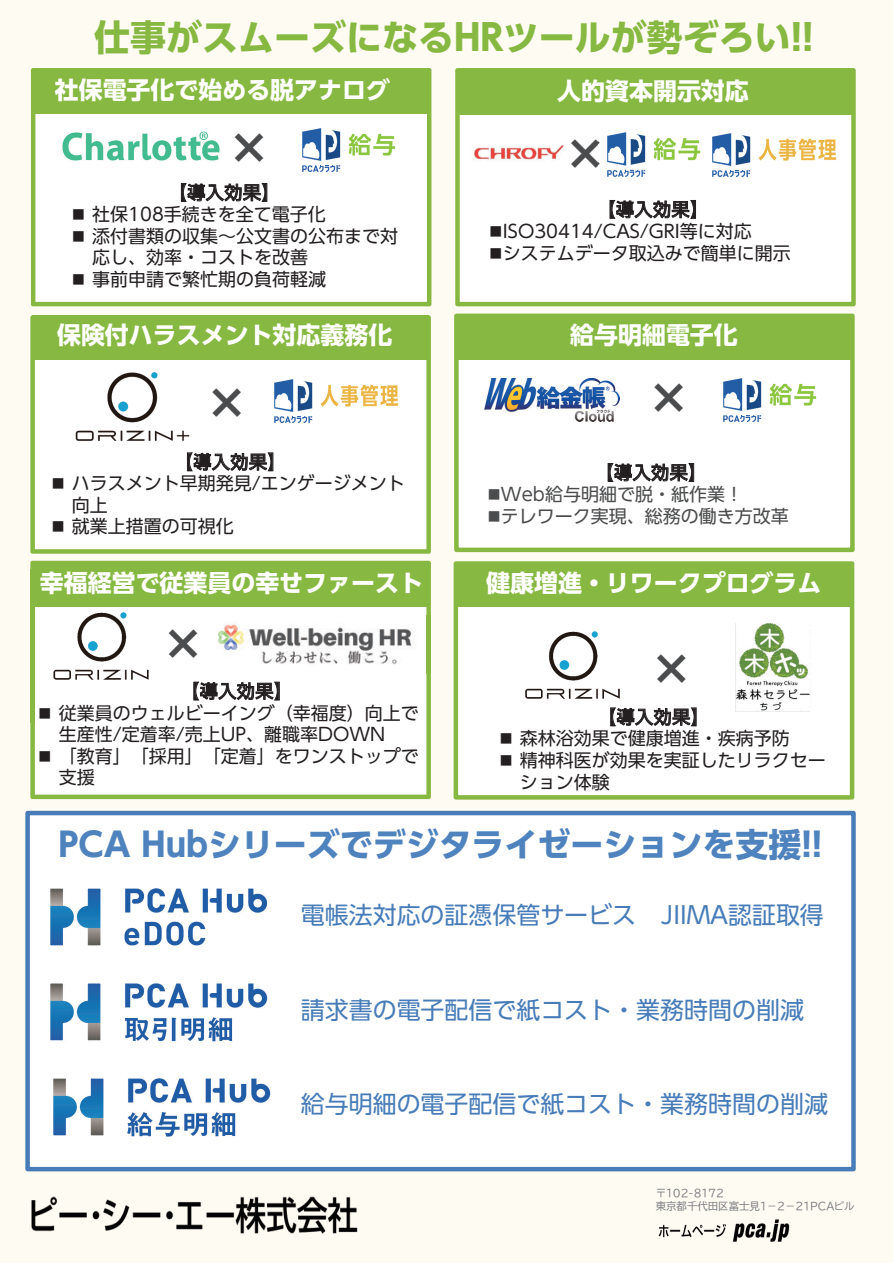
<style>
.page{position:relative;width:893px;height:1263px;background:#fefbf2}
.page>*{position:absolute;margin:0;border:0;box-sizing:border-box;transform-origin:0 0}
.t1{font:700 48px "Meiryo UI";color:#4b4c4d}
.t2{font:700 36px "UD Shin Go Pro";color:#87b942}
.t3{font:700 33px "UD Shin Go Pro";color:#4f83be}
.t4{font:700 24px "UD Shin Go Pro";color:#fff}
.t5{font:24px "UD Shin Go Pro";color:#477cb8}
.t6{font:18px/21.6px "UD Shin Go Pro";color:#231f20}
.t7{font:18px "UD Shin Go Pro";color:#4b4c4d}
.t8{font:10.5px/12.6px "BIZ UDP Gothic";color:#7c7e81}
</style>
<div class="page">
<img style="left:656px;top:1218px;width:135px;height:25px">
<svg style="left:31px;top:68px;width:400px;height:238px"></svg>
<img style="left:294px;top:123px;width:109px;height:54px">
<img style="left:59px;top:128px;width:164px;height:36px">
<div style="left:33px;top:70px;width:396px;height:44px;background:#87b942"></div>
<div style="left:457px;top:70px;width:396px;height:234px;background:#fff"></div>
<div style="left:455px;top:68px;width:401px;height:238px;border:4px solid #87b942"></div>
<img style="left:472px;top:145px;width:92px;height:16px">
<img style="left:607px;top:132px;width:94px;height:45px">
<img style="left:712px;top:133px;width:125px;height:44px">
<div style="left:457px;top:71px;width:396px;height:44px;background:#87b942"></div>
<svg style="left:30px;top:315px;width:401px;height:239px"></svg>
<img style="left:55px;top:359px;width:155px;height:126px">
<img style="left:266px;top:374px;width:140px;height:55px">
<div style="left:33px;top:315px;width:396px;height:44px;background:#87b942"></div>
<div style="left:456px;top:316px;width:396px;height:234px;background:#fff"></div>
<div style="left:454px;top:314px;width:401px;height:238px;border:4px solid #87b942"></div>
<img style="left:485px;top:378px;width:134px;height:44px">
<img style="left:723px;top:378px;width:94px;height:44px">
<div style="left:456px;top:315px;width:396px;height:44px;background:#87b942"></div>
<svg style="left:30px;top:561px;width:401px;height:238px"></svg>
<img style="left:203px;top:615px;width:233px;height:59px">
<img style="left:25px;top:570px;width:152px;height:152px">
<div style="left:33px;top:562px;width:396px;height:45px;background:#87b942"></div>
<div style="left:456px;top:563px;width:396px;height:234px;background:#fff"></div>
<div style="left:454px;top:561px;width:400px;height:239px;border:4px solid #87b942"></div>
<img style="left:736px;top:623px;width:74px;height:88px">
<img style="left:525px;top:631px;width:95px;height:68px">
<div style="left:456px;top:563px;width:396px;height:44px;background:#87b942"></div>
<div style="left:28px;top:813px;width:825px;height:356px;background:#fff"></div>
<div style="left:25px;top:811px;width:831px;height:360px;border:4px solid #477cb8"></div>
<img style="left:50px;top:983px;width:218px;height:59px">
<img style="left:50px;top:888px;width:218px;height:58px">
<img style="left:53px;top:1078px;width:218px;height:59px">
<img style="left:28px;top:1191px;width:330px;height:48px">
<h2 class="t2" style="left:94px;top:8px;width:721px">仕事がスムーズになるHRツールが勢ぞろい!!</h2>
<h3 class="t4" style="left:55px;top:70px;width:337px">社保電子化で始める脱アナログ</h3>
<h3 class="t4" style="left:557px;top:71px;width:193px">人的資本開示対応</h3>
<h1 class="t1" style="left:229px;top:112px;width:42px">×</h1>
<p class="t6" style="left:169px;top:181px;width:112px">【導入効果】</p>
<p class="t6" style="left:72px;top:203px;width:255px">■ 社保108手続きを全て電子化</p>
<p class="t6" style="left:92px;top:224px;width:307px;text-indent:-20px">■ 添付書類の収集～公文書の公布まで対応し、効率・コストを改善</p>
<p class="t6" style="left:72px;top:268px;width:256px">■ 事前申請で繁忙期の負荷軽減</p>
<h1 class="t1" style="left:565px;top:117px;width:42px">×</h1>
<p class="t6" style="left:597px;top:198px;width:112px">【導入効果】</p>
<p class="t6" style="left:489px;top:220px;width:264px">■ISO30414/CAS/GRI等に対応</p>
<p class="t6" style="left:489px;top:242px;width:303px">■システムデータ取込みで簡単に開示</p>
<h3 class="t4" style="left:57px;top:316px;width:337px">保険付ハラスメント対応義務化</h3>
<h3 class="t4" style="left:570px;top:316px;width:169px">給与明細電子化</h3>
<h1 class="t1" style="left:207px;top:367px;width:42px">×</h1>
<p class="t6" style="left:175px;top:450px;width:112px">【導入効果】</p>
<p class="t6" style="left:72px;top:472px;width:334px;text-indent:-20px">■ ハラスメント早期発見/エンゲージメント向上</p>
<p class="t6" style="left:51px;top:515px;width:184px">■ 就業上措置の可視化</p>
<h1 class="t1" style="left:649px;top:362px;width:42px">×</h1>
<p class="t6" style="left:596px;top:461px;width:112px">【導入効果】</p>
<p class="t7" style="left:487px;top:479px;width:257px">■Web給与明細で脱・紙作業！</p>
<p class="t7" style="left:487px;top:501px;width:303px">■テレワーク実現、総務の働き方改革</p>
<h3 class="t4" style="left:40px;top:563px;width:385px">幸福経営で従業員の幸せファースト</h3>
<h3 class="t4" style="left:486px;top:563px;width:337px">健康増進・リワークプログラム</h3>
<h1 class="t1" style="left:163px;top:607px;width:42px">×</h1>
<p class="t6" style="left:181px;top:680px;width:112px">【導入効果】</p>
<p class="t6" style="left:59px;top:701px;width:362px;text-indent:-20px">■ 従業員のウェルビーイング（幸福度）向上で生産性/定着率/売上UP、離職率DOWN</p>
<p class="t6" style="left:59px;top:744px;width:362px;text-indent:-20px">■ 「教育」「採用」「定着」をワンストップで支援</p>
<h1 class="t1" style="left:651px;top:633px;width:42px">×</h1>
<p class="t6" style="left:598px;top:705px;width:112px">【導入効果】</p>
<p class="t6" style="left:500px;top:727px;width:292px">■ 森林浴効果で健康増進・疾病予防</p>
<p class="t6" style="left:520px;top:748px;width:307px;text-indent:-20px">■ 精神科医が効果を実証したリラクセーション体験</p>
<h3 class="t3" style="left:58px;top:818px;width:765px">PCA Hubシリーズでデジタライゼーションを支援!!</h3>
<h3 class="t5" style="left:301px;top:895px;width:524px">電帳法対応の証憑保管サービス JIIMA認証取得</h3>
<h3 class="t5" style="left:301px;top:990px;width:505px">請求書の電子配信で紙コスト・業務時間の削減</h3>
<h3 class="t5" style="left:301px;top:1085px;width:529px">給与明細の電子配信で紙コスト・業務時間の削減</h3>
<p class="t8" style="left:656px;top:1187px;width:200px">〒102-8172<br>東京都千代田区富士見１－２－２１PCAビル</p>
</div>
